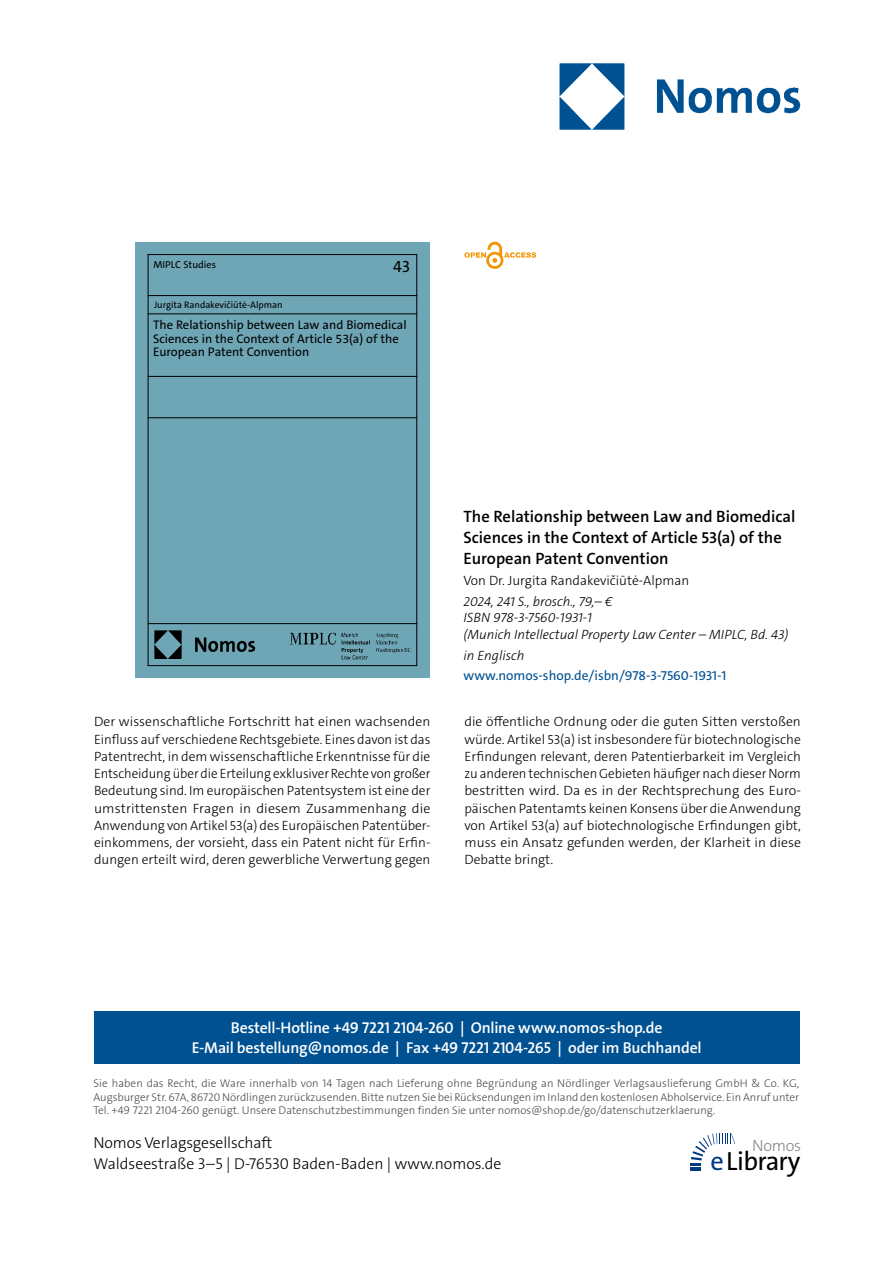
<style>
.page{position:relative;width:893px;height:1263px;background:#fff}
.page>*{position:absolute;margin:0;border:0;box-sizing:border-box;transform-origin:0 0}
.t1{font:26.4px "The Sans Os F";letter-spacing:-.03em;color:#000}
.t2{font:600 16.5px/21px "The Sans C5";color:#000}
.t3{font:16.35px "The Sans C5";color:#000}
.t4{font:300 16.2px "The Sans Os F";letter-spacing:-.02em;color:#87888a}
.t5{font:600 15.75px/21px "The Sans Os F";letter-spacing:-.01em;color:#fff;text-align:center}
.t6{font:300 15.75px/21px "The Sans Os F";color:#000}
.t7{font:300 13.5px/17.2px "The Sans C5";color:#000;text-align:justify}
.t8{font:italic 300 13.5px/16.5px "The Sans C5";color:#000}
.t9{font:13.5px "The Sans C5";color:#005192}
.t10{font:12.6px/13.5px "The Sans C5";color:#000}
.t11{font:300 11.25px/13.5px "The Sans Os F";color:#4b4b4d;text-align:justify}
.t12{font:10.2px "The Sans C5";color:#000}
.t13{font:9.45px "The Sans C5";color:#000}
.s1{color:#003882}
</style>
<div class="page">
<img style="left:559px;top:63px;width:242px;height:67px">
<div style="left:94px;top:1011px;width:705px;height:52px;background:#005192"></div>
<svg style="left:690px;top:1133px;width:45px;height:38px"></svg>
<div style="left:135px;top:242px;width:295px;height:435px;background:#6fa6b6"></div>
<div style="left:148px;top:254px;width:269px;height:412px;border:1px solid #000"></div>
<hr style="left:148px;top:295px;width:269px;height:1px;background:#000">
<hr style="left:148px;top:313px;width:269px;height:1px;background:#000">
<hr style="left:148px;top:376px;width:269px;height:1px;background:#000">
<hr style="left:148px;top:417px;width:269px;height:1px;background:#000">
<hr style="left:148px;top:623px;width:269px;height:1px;background:#000">
<img style="left:289px;top:632px;width:122px;height:28px">
<img style="left:155px;top:631px;width:101px;height:27px">
<svg style="left:464px;top:241px;width:72px;height:28px"></svg>
<p class="t12" style="left:154px;top:257px;width:64px">MIPLC Studies</p>
<p class="t13" style="left:154px;top:299px;width:130px">Jurgita Randakevičiūtė-Alpman</p>
<p class="t3" style="left:393px;top:256px;width:18px">43</p>
<p class="t10" style="left:153px;top:318px;width:255px">The Relationship between Law and Biomedical<br>Sciences in the Context of Article 53(a) of the<br>European Patent Convention</p>
<p class="t2" style="left:463px;top:506px;width:334px">The Relationship between Law and Biomedical<br>Sciences in the Context of Article 53(a) of the<br>European Patent Convention</p>
<p class="t7" style="left:463px;top:572px;width:227px">Von Dr. Jurgita Randakevičiūtė-Alpman</p>
<p class="t8" style="left:463px;top:593px;width:327px">2024, 241 S., brosch., 79,– €<br>ISBN 978-3-7560-1931-1<br>(Munich Intellectual Property Law Center – MIPLC, Bd. 43)</p>
<p class="t8" style="left:463px;top:647px;width:63px">in Englisch</p>
<p class="t9" style="left:463px;top:667px;width:265px">www.nomos-shop.de/isbn/978-3-7560-1931-1</p>
<p class="t7" style="left:94px;top:713px;width:338px">Der wissenschaftliche Fortschritt hat einen wachsenden Einfluss auf verschiedene Rechtsgebiete. Eines davon ist das Patentrecht, in dem wissenschaftliche Erkenntnisse für die Entscheidung über die Erteilung exklusiver Rechte von großer Bedeutung sind. Im europäischen Patentsystem ist eine der umstrittensten Fragen in diesem Zusammenhang die Anwendung von Artikel 53(a) des Europäischen Patentüber&shy;einkommens, der vorsieht, dass ein Patent nicht für Erfin&shy;dungen erteilt wird, deren gewerbliche Verwertung gegen</p>
<p class="t7" style="left:464px;top:713px;width:338px">die öffentliche Ordnung oder die guten Sitten verstoßen würde. Artikel 53(a) ist insbesondere für biotechnologische Erfindungen relevant, deren Patentierbarkeit im Vergleich zu anderen technischen Gebieten häufiger nach dieser Norm bestritten wird. Da es in der Rechtsprechung des Euro&shy;päischen Patentamts keinen Konsens über die Anwendung von Artikel 53(a) auf biotechnologische Erfindungen gibt, muss ein Ansatz gefunden werden, der Klarheit in diese Debatte bringt.</p>
<p class="t5" style="left:192px;top:1017px;width:511px">Bestell-Hotline +49 7221 2104-260 | Online www.nomos-shop.de<br>E-Mail bestellung@nomos.de | Fax +49 7221 2104-265 | oder im Buchhandel</p>
<p class="t11" style="left:94px;top:1077px;width:707px">Sie haben das Recht, die Ware innerhalb von 14 Tagen nach Lieferung ohne Begründung an Nördlinger Verlagsauslieferung GmbH &amp; Co. KG, Augsburger Str. 67A, 86720 Nördlingen zurückzusenden. Bitte nutzen Sie bei Rücksendungen im Inland den kostenlosen Abholservice. Ein Anruf unter Tel. +49 7221 2104-260 genügt. Unsere Datenschutzbestimmungen finden Sie unter nomos@shop.de/go/datenschutzerklaerung.</p>
<p class="t6" style="left:94px;top:1133px;width:409px">Nomos Verlagsgesellschaft<br>Waldseestraße 3–5 | D-76530 Baden-Baden | www.nomos.de</p>
<p class="t4" style="left:752px;top:1135px;width:51px">Nomos</p>
<h1 class="t1" style="left:710px;top:1151px;width:91px"><span class="s1">e</span>Library</h1>
</div>
